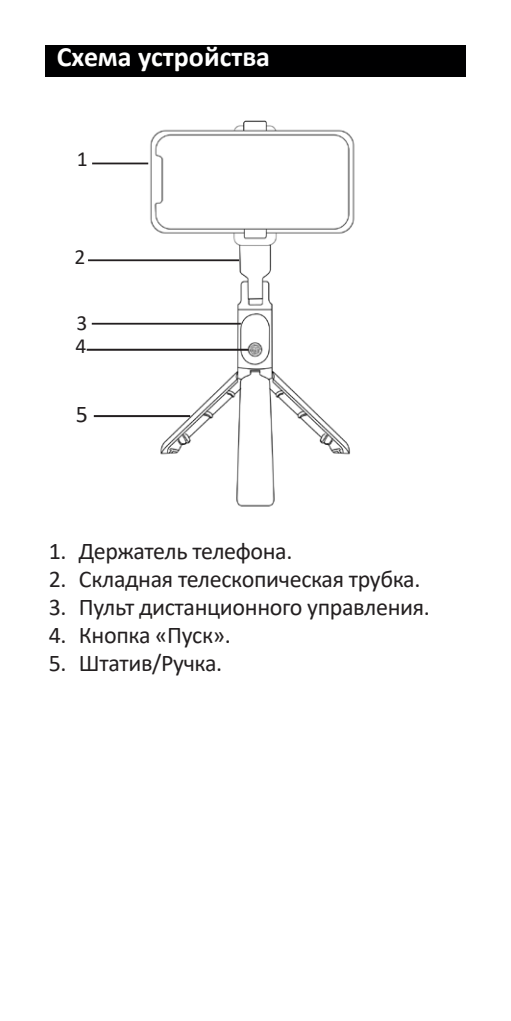
<style>
.page{position:relative;width:511px;height:1021px;background:#fff}
.page>*{position:absolute;margin:0;border:0;box-sizing:border-box;transform-origin:0 0}
.Заголовок_12{font:700 28px "Calibri";color:#fff}
.t1{font:24px "Calibri";letter-spacing:-.015em;color:#231f20}
.t2{font:21.6px "Calibri";color:#231f20}
</style>
<div class="page">
<div style="left:45px;top:45px;width:420px;height:31px;background:#000001"></div>
<img style="left:86px;top:120px;width:269px;height:387px">
<hr style="left:87px;top:349px;width:161px;height:2px;background:#231f20">
<hr style="left:94px;top:415px;width:96px;height:2px;background:#231f20">
<hr style="left:92px;top:162px;width:56px;height:2px;background:#231f20">
<hr style="left:88px;top:259px;width:151px;height:2px;background:#231f20">
<hr style="left:92px;top:323px;width:148px;height:1px;background:#231f20">
<p class="Заголовок_12" style="left:57px;top:37px;width:214px">Схема устройства</p>
<p class="t2" style="left:77px;top:143px;width:12px">1</p>
<p class="t2" style="left:74px;top:242px;width:12px">2</p>
<p class="t2" style="left:76px;top:308px;width:12px">3</p>
<p class="t2" style="left:75px;top:330px;width:12px">4</p>
<p class="t1" style="left:76px;top:397px;width:14px">5</p>
<p class="t1" style="left:49px;top:534px;width:245px">1. Держатель телефона.</p>
<p class="t1" style="left:49px;top:562px;width:373px">2. Складная телескопическая трубка.</p>
<p class="t1" style="left:49px;top:590px;width:382px">3. Пульт дистанционного управления.</p>
<p class="t1" style="left:49px;top:618px;width:183px">4. Кнопка «Пуск».</p>
<p class="t1" style="left:49px;top:646px;width:175px">5. Штатив/Ручка.</p>
</div>
